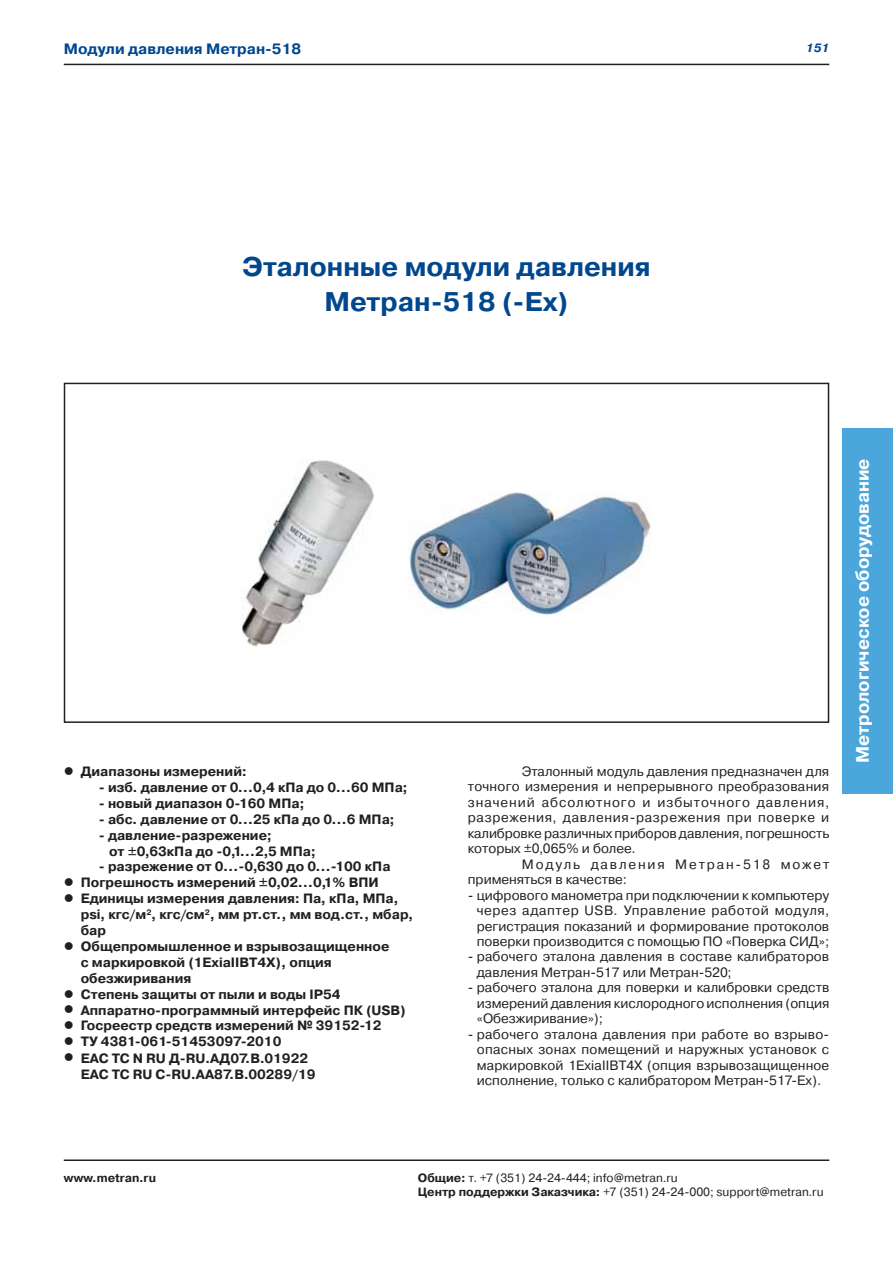
<style>
.page{position:relative;width:893px;height:1263px;background:#fff}
.page>*{position:absolute;margin:0;border:0;box-sizing:border-box;transform-origin:0 0}
.t1{font:700 27px/34.5px "Pragmatica";color:#00478e;text-align:center}
.t2{font:700 18px "Pragmatica";color:#fff}
.t3{font:700 15px "Pragmatica";color:#00478e}
.t4{font:13.5px/15.5px "Pragmatica";color:#231f20;text-align:justify}
.t5{font:700 13.5px/15.9px "Pragmatica";color:#231f20}
.t6{font:13.5px "Pragmatica";letter-spacing:.02em;color:#231f20}
.t7{font:13.5px "Pragmatica";letter-spacing:.05em;color:#231f20}
.t8{font:13.5px "Pragmatica";letter-spacing:.07em;color:#231f20}
.t9{font:13.5px "Pragmatica";letter-spacing:.135em;color:#231f20}
.t10{font:12px/14.4px "Pragmatica";color:#231f20}
.t11{font:700 12px "Pragmatica";color:#231f20}
.t12{font:italic 700 12px "Pragmatica";color:#00478e}
.s1{font-weight:700}
</style>
<div class="page">
<hr style="left:64px;top:64px;width:765px;height:1px;background:#231f20">
<div style="left:842px;top:428px;width:51px;height:366px;background:#4ba6dc"></div>
<div style="left:64px;top:383px;width:765px;height:340px;border:2px solid #231f20"></div>
<img style="left:408px;top:492px;width:243px;height:123px">
<img style="left:241px;top:460px;width:133px;height:186px">
<hr style="left:64px;top:1159px;width:765px;height:2px;background:#231f20">
<p class="t3" style="left:64px;top:44px;width:239px">Модули давления Метран-518</p>
<p class="t12" style="left:806px;top:43px;width:25px">151</p>
<h1 class="t1" style="left:242px;top:252px;width:410px">Эталонные модули давления<br>Метран-518 (-Ех)</h1>
<p class="t5" style="left:81px;top:764px;width:168px">Диапазоны измерений:</p>
<p class="t5" style="left:99px;top:780px;width:310px">- изб. давление от 0…0,4 кПа до 0…60 МПа;</p>
<p class="t5" style="left:99px;top:796px;width:207px">- новый диапазон 0-160 МПа;</p>
<p class="t5" style="left:99px;top:812px;width:298px">- абс. давление от 0…25 кПа до 0…6 МПа;</p>
<p class="t5" style="left:109px;top:828px;width:208px;text-indent:-11px">- давление-разрежение;<br>от ±0,63кПа до -0,1…2,5 МПа;</p>
<p class="t5" style="left:81px;top:860px;width:334px;text-indent:18px">- разрежение от 0…-0,630 до 0…-100 кПа Погрешность измерений ±0,02…0,1% ВПИ Единицы измерения давления: Па, кПа, МПа, psi, кгс/м<sup>2</sup>, кгс/см<sup>2</sup>, мм рт.ст., мм вод.ст., мбар, бар<br>Общепромышленное и взрывозащищенное<br>с маркировкой (1ExiaIIBT4X), опция обезжиривания<br>Степень защиты от пыли и воды IP54<br>Аппаратно-программный интерфейс ПК (USB)<br>Госреестр средств измерений № 39152-12<br>ТУ 4381-061-51453097-2010<br>EAC TC N RU Д-RU.АД07.В.01922<br>EAC TC RU C-RU.АА87.B.00289/19</p>
<p class="t4" style="left:522px;top:765px;width:309px">Эталонный модуль давления предназначен для</p>
<p class="t6" style="left:468px;top:782px;width:363px">точного измерения и непрерывного преобразования</p>
<p class="t8" style="left:468px;top:797px;width:363px">значений абсолютного и избыточного давления,</p>
<p class="t7" style="left:468px;top:813px;width:363px">разрежения, давления-разрежения при поверке и</p>
<p class="t4" style="left:468px;top:826px;width:363px">калибровке различных приборов давления, погрешность</p>
<p class="t4" style="left:468px;top:842px;width:169px">которых ±0,065% и более.</p>
<p class="t9" style="left:522px;top:859px;width:309px">Модуль давления Метран-518 может</p>
<p class="t4" style="left:468px;top:873px;width:161px">применяться в качестве:</p>
<p class="t4" style="left:477px;top:888px;width:354px;text-indent:-9px">- цифрового манометра при подключении к компьютеру через адаптер USB. Управление работой модуля, регистрация показаний и формирование протоколов поверки производится с помощью ПО «Поверка СИД»;</p>
<p class="t4" style="left:477px;top:950px;width:354px;text-indent:-9px">- рабочего эталона давления в составе калибраторов давления Метран-517 или Метран-520;</p>
<p class="t4" style="left:477px;top:981px;width:354px;text-indent:-9px">- рабочего эталона для поверки и калибровки средств измерений давления кислородного исполнения (опция «Обезжиривание»);</p>
<p class="t4" style="left:477px;top:1027px;width:354px;text-indent:-9px">- рабочего эталона давления при работе во взрыво&shy;опасных зонах помещений и наружных установок с маркировкой 1ExiaIIBT4X (опция взрывозащищенное исполнение, только с калибратором Метран-517-Ех).</p>
<h2 class="t2" style="left:856px;top:763px;width:306px;rotate:-90deg">Метрологическое оборудование</h2>
<p class="t11" style="left:64px;top:1173px;width:94px">www.metran.ru</p>
<p class="t10" style="left:418px;top:1171px;width:407px"><span class="s1">Общие:</span> т. +7 (351) 24-24-444; info@metran.ru<br><span class="s1">Центр поддержки Заказчика:</span> +7 (351) 24-24-000; support@metran.ru</p>
</div>
